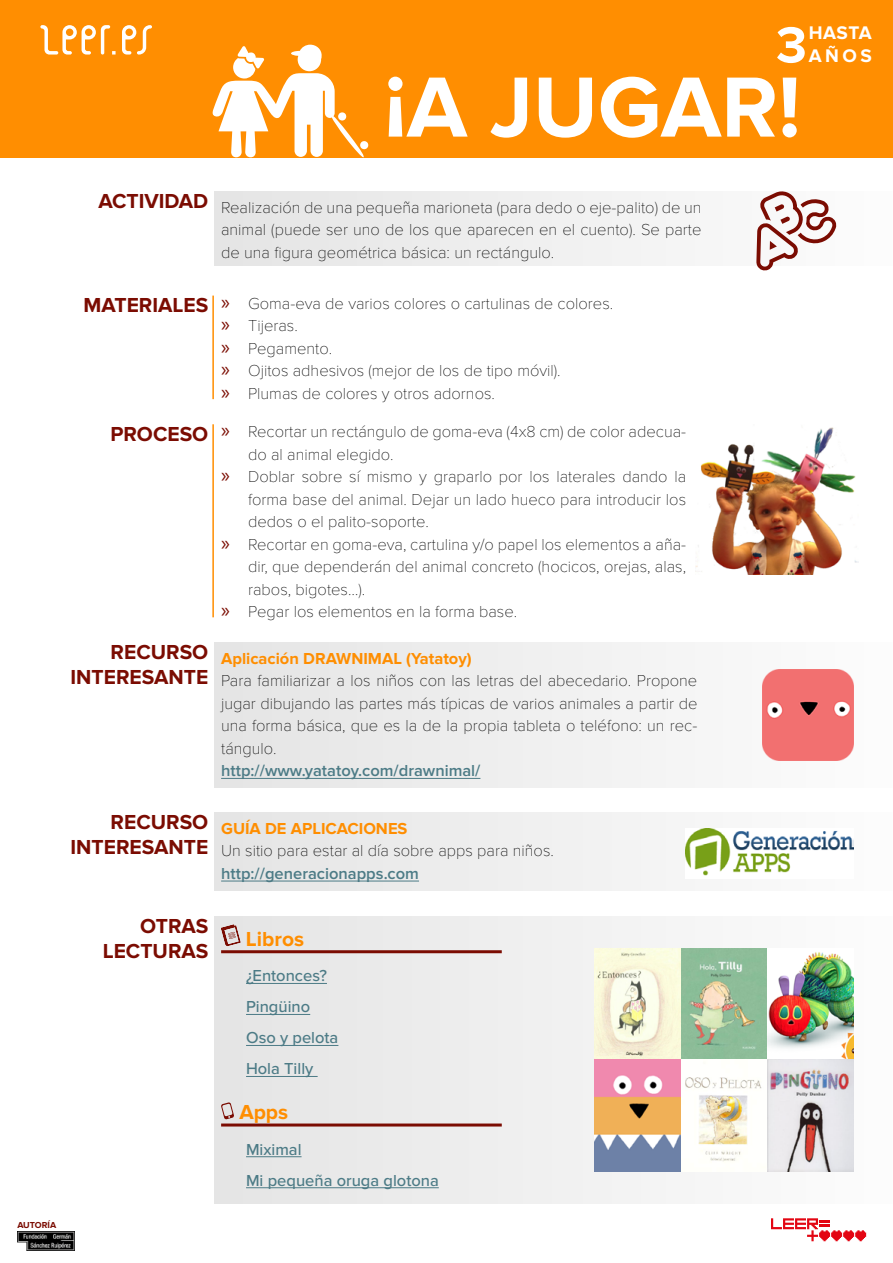
<style>
.page{position:relative;width:893px;height:1263px;background:#fff}
.page>*{position:absolute;margin:0;border:0;box-sizing:border-box;transform-origin:0 0}
.t1{font:700 88.5px "Proxima Nova";color:#fff}
.t2{font:700 52.5px "Proxima Nova";color:#fff}
.t3{font:700 21px/25.2px "Proxima Nova";color:#7b0c02;text-align:right}
.t4{font:700 21px "Proxima Nova";color:#ff8e01}
.t5{font:700 18.9px "Proxima Nova";letter-spacing:.03em;color:#fff}
.t6{font:100 16.5px/22.5px "Proxima Nova T";color:#000;text-align:justify}
.t7{font:500 16.5px/31px "Proxima Nova";color:#4c7b86}
.t8{font:600 16.5px "Proxima Nova";color:#4c7b86}
.t9{font:700 16.5px "Proxima Nova";color:#ff8e01}
.t10{font:700 9px "Proxima Nova";color:#7b0c02}
.s1{font-family:"Proxima Nova";font-weight:700;font-size:21px;color:#7b0c02}
.s2{font-family:"Myriad Pro";font-weight:400;font-size:21px;color:#7b0c02}
</style>
<div class="page">
<div style="left:0;top:0;width:893px;height:157px;background:#ff8e01"></div>
<img style="left:17px;top:1231px;width:58px;height:20px">
<svg style="left:40px;top:25px;width:112px;height:30px"></svg>
<svg style="left:771px;top:1218px;width:95px;height:23px"></svg>
<div style="left:214px;top:191px;width:679px;height:75px;background:#efefef"></div>
<svg style="left:756px;top:191px;width:80px;height:80px"></svg>
<hr style="left:212px;top:296px;width:2px;height:103px;background:#ff8e01">
<hr style="left:212px;top:424px;width:2px;height:193px;background:#ff8e01">
<img style="left:696px;top:427px;width:163px;height:148px">
<div style="left:214px;top:642px;width:679px;height:145px;background:#f0f0f0"></div>
<hr style="left:221px;top:778px;width:259px;height:1px;background:#4c7b86">
<img style="left:763px;top:670px;width:90px;height:90px">
<div style="left:214px;top:813px;width:679px;height:78px;background:linear-gradient(to right,#e4e4e4,#fcfcfc)"></div>
<hr style="left:221px;top:881px;width:198px;height:1px;background:#4c7b86">
<img style="left:686px;top:828px;width:167px;height:50px">
<div style="left:214px;top:916px;width:679px;height:287px;background:linear-gradient(to right,#e4e3e3,#fcfcfc)"></div>
<hr style="left:221px;top:950px;width:281px;height:3px;background:#7b0c02">
<hr style="left:246px;top:983px;width:81px;height:1px;background:#4c7b86">
<hr style="left:246px;top:1014px;width:64px;height:1px;background:#4c7b86">
<hr style="left:246px;top:1045px;width:92px;height:1px;background:#4c7b86">
<hr style="left:246px;top:1076px;width:72px;height:1px;background:#4c7b86">
<hr style="left:221px;top:1123px;width:281px;height:3px;background:#7b0c02">
<hr style="left:246px;top:1156px;width:56px;height:1px;background:#4c7b86">
<hr style="left:246px;top:1187px;width:193px;height:1px;background:#4c7b86">
<svg style="left:221px;top:924px;width:20px;height:26px"></svg>
<svg style="left:221px;top:1102px;width:13px;height:17px"></svg>
<img style="left:595px;top:949px;width:258px;height:222px">
<svg style="left:212px;top:45px;width:157px;height:113px"></svg>
<p class="t5" style="left:809px;top:22px;width:64px">HASTA</p>
<h2 class="t2" style="left:776px;top:15px;width:32px">3</h2>
<p class="t5" style="left:809px;top:45px;width:64px">AÑOS</p>
<h1 class="t1" style="left:384px;top:56px;width:418px">¡A JUGAR!</h1>
<p class="t10" style="left:17px;top:1220px;width:40px">AUTORÍA</p>
<p class="t6" style="left:221px;top:196px;width:482px;text-indent:-123px"><sup>ACTIVIDAD</sup> Realización de una pequeña marioneta (para dedo o eje-palito) de un animal (puede ser uno de los que aparecen en el cuento). Se parte de una figura geométrica básica: un rectángulo.</p>
<p class="t6" style="left:221px;top:292px;width:394px;text-align:left;text-indent:-138px"><span class="s1">MATERIALES</span> <span class="s2">»</span> Goma-eva de varios colores o cartulinas de colores. <span class="s2">»</span> Tijeras.<br><span class="s2">»</span> Pegamento.<br><span class="s2">»</span> Ojitos adhesivos (mejor de los de tipo móvil).<br><span class="s2">»</span> Plumas de colores y otros adornos.</p>
<p class="t6" style="left:110px;top:421px;width:577px"><span class="s1">PROCESO</span> <span class="s2">»</span> Recortar un rectángulo de goma-eva (4x8 cm) de color adecua-</p>
<p class="t6" style="left:248px;top:443px;width:147px">do al animal elegido.</p>
<p class="t6" style="left:221px;top:466px;width:467px"><span class="s2">»</span> Doblar sobre sí mismo y graparlo por los laterales dando la</p>
<p class="t6" style="left:248px;top:488px;width:440px">forma base del animal. Dejar un lado hueco para introducir los</p>
<p class="t6" style="left:248px;top:511px;width:182px">dedos o el palito-soporte.</p>
<p class="t6" style="left:221px;top:533px;width:466px"><span class="s2">»</span> Recortar en goma-eva, cartulina y/o papel los elementos a aña-</p>
<p class="t6" style="left:248px;top:556px;width:440px">dir, que dependerán del animal concreto (hocicos, orejas, alas,</p>
<p class="t6" style="left:248px;top:578px;width:119px">rabos, bigotes…).</p>
<p class="t6" style="left:221px;top:601px;width:297px"><span class="s2">»</span> Pegar los elementos en la forma base.</p>
<p class="t3" style="left:71px;top:640px;width:139px">RECURSO<br>INTERESANTE</p>
<p class="t9" style="left:221px;top:649px;width:252px">Aplicación DRAWNIMAL (Yatatoy)</p>
<p class="t6" style="left:221px;top:670px;width:478px">Para familiarizar a los niños con las letras del abecedario. Propone jugar dibujando las partes más típicas de varios animales a partir de una forma básica, que es la de la propia tableta o teléfono: un rec&shy;tángulo.</p>
<p class="t8" style="left:221px;top:761px;width:261px">http://www.yatatoy.com/drawnimal/</p>
<p class="t3" style="left:71px;top:810px;width:139px">RECURSO<br>INTERESANTE</p>
<p class="t9" style="left:221px;top:819px;width:188px">GUÍA DE APLICACIONES</p>
<p class="t6" style="left:221px;top:840px;width:334px">Un sitio para estar al día sobre apps para niños.</p>
<p class="t8" style="left:221px;top:864px;width:199px">http://generacionapps.com</p>
<p class="t3" style="left:103px;top:914px;width:107px">OTRAS<br>LECTURAS</p>
<p class="t4" style="left:246px;top:927px;width:60px">Libros</p>
<p class="t7" style="left:246px;top:961px;width:94px">¿Entonces?<br>Pingüino<br>Oso y pelota<br>Hola Tilly</p>
<p class="t4" style="left:239px;top:1100px;width:50px">Apps</p>
<p class="t7" style="left:246px;top:1134px;width:194px">Miximal<br>Mi pequeña oruga glotona</p>
</div>
